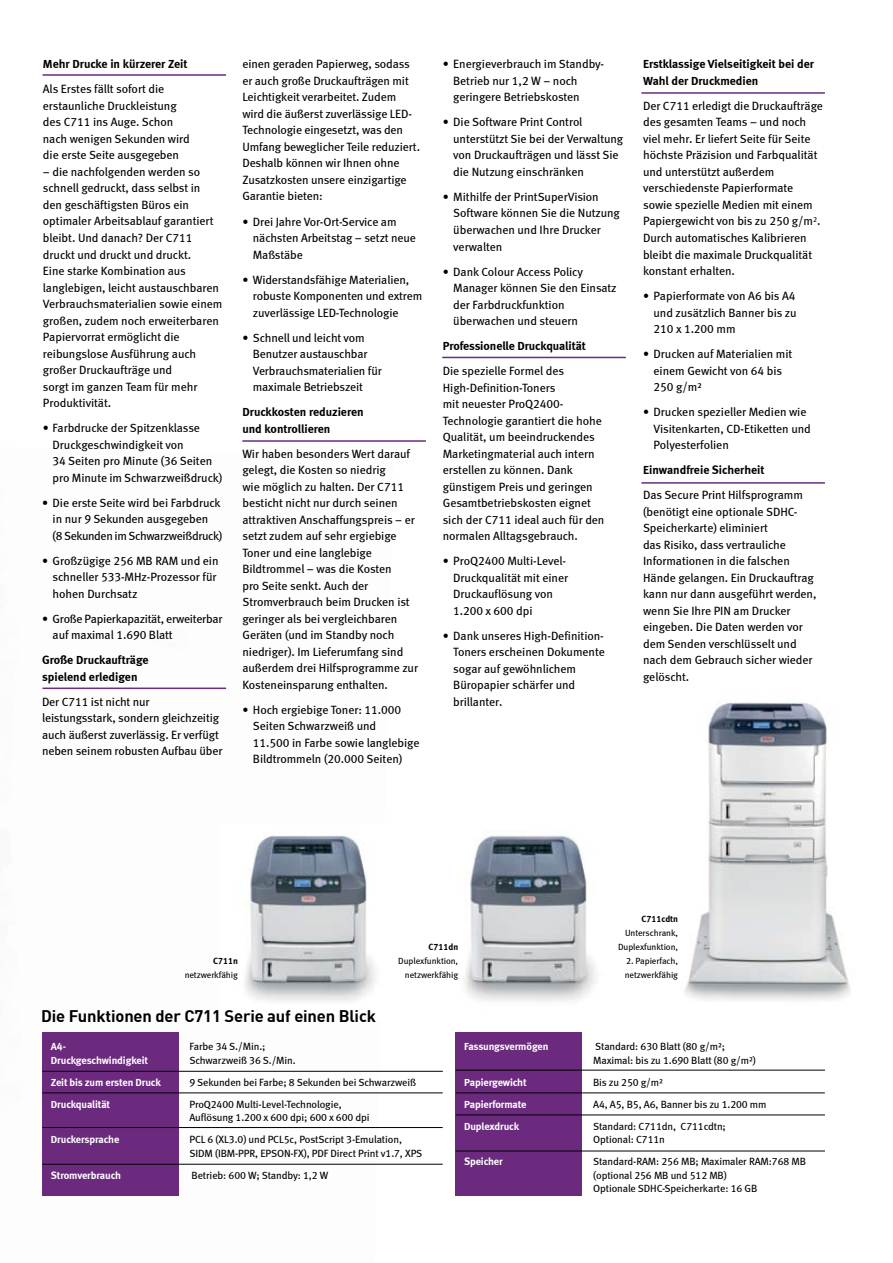
<style>
.page{position:relative;width:893px;height:1263px;background:#fff}
.page>*{position:absolute;margin:0;border:0;box-sizing:border-box;transform-origin:0 0}
.t1{font:700 16.5px "DIN";letter-spacing:-.01em;color:#000}
.t2{font:12px/16.5px "Meta Book LF";letter-spacing:-.005em;color:#000}
.t3{font:12px/16.5px "Meta Bold LF";color:#000}
.t4{font:10.5px/13.5px "Meta Book LF";letter-spacing:-.01em;color:#000}
.t5{font:10.5px "Meta Bold LF";letter-spacing:-.01em;color:#fff}
.t6{font:9px/14px "Meta Book LF";letter-spacing:-.01em;color:#000;text-align:right}
.t7{font:9px "Meta Bold LF";letter-spacing:-.01em;color:#000}
</style>
<div class="page">
<div style="left:42px;top:1032px;width:137px;height:163px;background:#6b2a7e"></div>
<div style="left:456px;top:1032px;width:126px;height:164px;background:#6b2a7e"></div>
<hr style="left:456px;top:1070px;width:369px;height:1px;background:#000">
<hr style="left:456px;top:1093px;width:369px;height:1px;background:#000">
<hr style="left:456px;top:1151px;width:369px;height:1px;background:#000">
<hr style="left:42px;top:1127px;width:401px;height:1px;background:#000">
<hr style="left:42px;top:1164px;width:401px;height:1px;background:#000">
<hr style="left:42px;top:1071px;width:401px;height:1px;background:#000">
<hr style="left:42px;top:1093px;width:401px;height:1px;background:#000">
<hr style="left:456px;top:1115px;width:369px;height:1px;background:#000">
<hr style="left:43px;top:74px;width:183px;height:2px;background:#6b2a7e">
<hr style="left:641px;top:92px;width:184px;height:2px;background:#6b2a7e">
<hr style="left:242px;top:440px;width:184px;height:2px;background:#6b2a7e">
<hr style="left:442px;top:357px;width:184px;height:1px;background:#6b2a7e">
<hr style="left:641px;top:482px;width:184px;height:2px;background:#6b2a7e">
<hr style="left:43px;top:687px;width:183px;height:2px;background:#6b2a7e">
<img style="left:685px;top:702px;width:165px;height:299px">
<img style="left:245px;top:835px;width:130px;height:166px">
<img style="left:465px;top:835px;width:131px;height:167px">
<p class="t3" style="left:43px;top:56px;width:146px">Mehr Drucke in kürzerer Zeit</p>
<p class="t2" style="left:43px;top:81px;width:148px">Als Erstes fällt sofort die erstaunliche Druckleistung des C711 ins Auge. Schon nach wenigen Sekunden wird die erste Seite ausgegeben</p>
<p class="t2" style="left:43px;top:163px;width:181px">– die nachfolgenden werden so schnell gedruckt, dass selbst in den geschäftigsten Büros ein optimaler Arbeitsablauf garantiert bleibt. Und danach? Der C711 druckt und druckt und druckt.<br>Eine starke Kombination aus langlebigen, leicht austauschbaren<br>Verbrauchsmaterialien sowie einem großen, zudem noch erweiterbaren<br>Papiervorrat ermöglicht die reibungslose Ausführung auch großer Druckaufträge und<br>sorgt im ganzen Team für mehr<br>Produktivität.</p>
<p class="t2" style="left:53px;top:419px;width:171px;text-indent:-10px">• Farbdrucke der Spitzenklasse<br>Druckgeschwindigkeit von<br>34 Seiten pro Minute (36 Seiten pro Minute im Schwarzweißdruck)</p>
<p class="t2" style="left:53px;top:494px;width:171px;text-indent:-10px">• Die erste Seite wird bei Farbdruck in nur 9 Sekunden ausgegeben<br>(8 Sekunden im Schwarzweißdruck)</p>
<p class="t2" style="left:53px;top:552px;width:168px;text-indent:-10px">• Großzügige 256 MB RAM und ein schneller 533-MHz-Prozessor für hohen Durchsatz</p>
<p class="t2" style="left:53px;top:610px;width:171px;text-indent:-10px">• Große Papierkapazität, erweiterbar auf maximal 1.690 Blatt</p>
<p class="t3" style="left:42px;top:651px;width:108px">Große Druckaufträge spielend erledigen</p>
<p class="t2" style="left:42px;top:693px;width:182px">Der C711 ist nicht nur leistungsstark, sondern gleichzeitig auch äußerst zuverlässig. Er verfügt neben seinem robusten Aufbau über</p>
<p class="t2" style="left:242px;top:56px;width:179px">einen geraden Papierweg, sodass er auch große Druckaufträgen mit<br>Leichtigkeit verarbeitet. Zudem wird die äußerst zuverlässige LED-<br>Technologie eingesetzt, was den<br>Umfang beweglicher Teile reduziert.<br>Deshalb können wir Ihnen ohne<br>Zusatzkosten unsere einzigartige<br>Garantie bieten:</p>
<p class="t2" style="left:253px;top:213px;width:164px;text-indent:-10px">• Drei Jahre Vor-Ort-Service am nächsten Arbeitstag – setzt neue<br>Maßstäbe</p>
<p class="t2" style="left:253px;top:271px;width:171px;text-indent:-10px">• Widerstandsfähige Materialien, robuste Komponenten und extrem zuverlässige LED-Technologie</p>
<p class="t2" style="left:253px;top:329px;width:130px;text-indent:-10px">• Schnell und leicht vom<br>Benutzer austauschbar<br>Verbrauchsmaterialien für maximale Betriebszeit</p>
<p class="t3" style="left:242px;top:403px;width:123px">Druckkosten reduzieren und kontrollieren</p>
<p class="t2" style="left:242px;top:445px;width:177px">Wir haben besonders Wert darauf gelegt, die Kosten so niedrig<br>wie möglich zu halten. Der C711 besticht nicht nur durch seinen attraktiven Anschaffungspreis – er setzt zudem auf sehr ergiebige<br>Toner und eine langlebige<br>Bildtrommel – was die Kosten<br>pro Seite senkt. Auch der<br>Stromverbrauch beim Drucken ist geringer als bei vergleichbaren<br>Geräten (und im Standby noch niedriger). Im Lieferumfang sind außerdem drei Hilfsprogramme zur<br>Kosteneinsparung enthalten.</p>
<p class="t2" style="left:253px;top:701px;width:168px;text-indent:-10px">• Hoch ergiebige Toner: 11.000<br>Seiten Schwarzweiß und<br>11.500 in Farbe sowie langlebige<br>Bildtrommeln (20.000 Seiten)</p>
<p class="t2" style="left:453px;top:56px;width:153px;text-indent:-10px">• Energieverbrauch im Standby-<br>Betrieb nur 1,2 W – noch geringere Betriebskosten</p>
<p class="t2" style="left:453px;top:114px;width:171px;text-indent:-10px">• Die Software Print Control unterstützt Sie bei der Verwaltung von Druckaufträgen und lässt Sie die Nutzung einschränken</p>
<p class="t2" style="left:453px;top:188px;width:168px;text-indent:-11px">• Mithilfe der PrintSuperVision<br>Software können Sie die Nutzung überwachen und Ihre Drucker verwalten</p>
<p class="t2" style="left:453px;top:263px;width:165px;text-indent:-11px">• Dank Colour Access Policy<br>Manager können Sie den Einsatz der Farbdruckfunktion überwachen und steuern</p>
<p class="t3" style="left:443px;top:337px;width:145px">Professionelle Druckqualität</p>
<p class="t2" style="left:443px;top:362px;width:163px">Die spezielle Formel des<br>High-Definition-Toners<br>mit neuester ProQ2400-<br>Technologie garantiert die hohe<br>Qualität, um beeindruckendes<br>Marketingmaterial auch intern erstellen zu können. Dank günstigem Preis und geringen<br>Gesamtbetriebskosten eignet sich der C711 ideal auch für den normalen Alltagsgebrauch.</p>
<p class="t2" style="left:453px;top:552px;width:116px;text-indent:-10px">• ProQ2400 Multi-Level-<br>Druckqualität mit einer<br>Druckauflösung von<br>1.200 x 600 dpi</p>
<p class="t2" style="left:453px;top:627px;width:153px;text-indent:-10px">• Dank unseres High-Definition-<br>Toners erscheinen Dokumente sogar auf gewöhnlichem<br>Büropapier schärfer und brillanter.</p>
<p class="t3" style="left:643px;top:56px;width:172px">Erstklassige Vielseitigkeit bei der<br>Wahl der Druckmedien</p>
<p class="t2" style="left:643px;top:97px;width:181px">Der C711 erledigt die Druckaufträge des gesamten Teams – und noch viel mehr. Er liefert Seite für Seite höchste Präzision und Farbqualität und unterstützt außerdem verschiedenste Papierformate sowie spezielle Medien mit einem<br>Papiergewicht von bis zu 250 g/m<sup>2</sup>.<br>Durch automatisches Kalibrieren bleibt die maximale Druckqualität konstant erhalten.</p>
<p class="t2" style="left:654px;top:287px;width:144px;text-align:justify;text-indent:-10px">• Papierformate von A6 bis A4 und zusätzlich Banner bis zu 210 x 1.200 mm</p>
<p class="t2" style="left:654px;top:345px;width:140px;text-indent:-10px">• Drucken auf Materialien mit einem Gewicht von 64 bis<br>250 g/m²</p>
<p class="t2" style="left:654px;top:403px;width:159px;text-indent:-10px">• Drucken spezieller Medien wie<br>Visitenkarten, CD-Etiketten und<br>Polyesterfolien</p>
<p class="t3" style="left:643px;top:461px;width:123px">Einwandfreie Sicherheit</p>
<p class="t2" style="left:643px;top:486px;width:175px">Das Secure Print Hilfsprogramm (benötigt eine optionale SDHC-<br>Speicherkarte) eliminiert<br>das Risiko, dass vertrauliche<br>Informationen in die falschen<br>Hände gelangen. Ein Druckauftrag kann nur dann ausgeführt werden, wenn Sie Ihre PIN am Drucker eingeben. Die Daten werden vor dem Senden verschlüsselt und nach dem Gebrauch sicher wieder gelöscht.</p>
<p class="t7" style="left:213px;top:955px;width:26px">C711n</p>
<p class="t6" style="left:185px;top:967px;width:55px">netzwerkfähig</p>
<h1 class="t1" style="left:41px;top:1006px;width:336px">Die Funktionen der C711 Serie auf einen Blick</h1>
<p class="t7" style="left:429px;top:941px;width:31px">C711dn</p>
<p class="t6" style="left:398px;top:954px;width:61px">Duplexfunktion, netzwerkfähig</p>
<p class="t7" style="left:641px;top:914px;width:38px">C711cdtn</p>
<p class="t6" style="left:618px;top:926px;width:61px">Unterschrank,<br>Duplexfunktion,</p>
<p class="t6" style="left:625px;top:954px;width:55px;text-align:left">2. Papierfach, netzwerkfähig</p>
<p class="t5" style="left:51px;top:1040px;width:17px">A4-</p>
<p class="t4" style="left:189px;top:1040px;width:78px">Farbe 34 S./Min.;</p>
<p class="t5" style="left:51px;top:1054px;width:99px">Druckgeschwindigkeit</p>
<p class="t4" style="left:189px;top:1053px;width:108px">Schwarzweiß 36 S./Min.</p>
<p class="t5" style="left:51px;top:1076px;width:111px">Zeit bis zum ersten Druck</p>
<p class="t4" style="left:189px;top:1075px;width:228px">9 Sekunden bei Farbe; 8 Sekunden bei Schwarzweiß</p>
<p class="t5" style="left:51px;top:1098px;width:61px">Druckqualität</p>
<p class="t4" style="left:189px;top:1097px;width:182px">ProQ2400 Multi-Level-Technologie,<br>Auflösung 1.200 x 600 dpi; 600 x 600 dpi</p>
<p class="t5" style="left:51px;top:1133px;width:70px">Druckersprache</p>
<p class="t4" style="left:189px;top:1133px;width:234px">PCL 6 (XL3.0) und PCL5c, PostScript 3-Emulation,<br>SIDM (IBM-PPR, EPSON-FX), PDF Direct Print v1.7, XPS</p>
<p class="t5" style="left:51px;top:1169px;width:72px">Stromverbrauch</p>
<p class="t4" style="left:192px;top:1168px;width:138px">Betrieb: 600 W; Standby: 1,2 W</p>
<p class="t5" style="left:464px;top:1040px;width:86px">Fassungsvermögen</p>
<p class="t4" style="left:593px;top:1040px;width:164px">Standard: 630 Blatt (80 g/m²;<br>Maximal: bis zu 1.690 Blatt (80 g/m²)</p>
<p class="t5" style="left:464px;top:1076px;width:64px">Papiergewicht</p>
<p class="t4" style="left:593px;top:1075px;width:71px">Bis zu 250 g/m²</p>
<p class="t5" style="left:464px;top:1098px;width:64px">Papierformate</p>
<p class="t4" style="left:593px;top:1097px;width:175px">A4, A5, B5, A6, Banner bis zu 1.200 mm</p>
<p class="t5" style="left:464px;top:1120px;width:56px">Duplexdruck</p>
<p class="t4" style="left:593px;top:1119px;width:134px">Standard: C711dn, C711cdtn;<br>Optional: C711n</p>
<p class="t5" style="left:464px;top:1155px;width:40px">Speicher</p>
<p class="t4" style="left:593px;top:1155px;width:214px">Standard-RAM: 256 MB; Maximaler RAM:768 MB (optional 256 MB und 512 MB)<br>Optionale SDHC-Speicherkarte: 16 GB</p>
</div>
